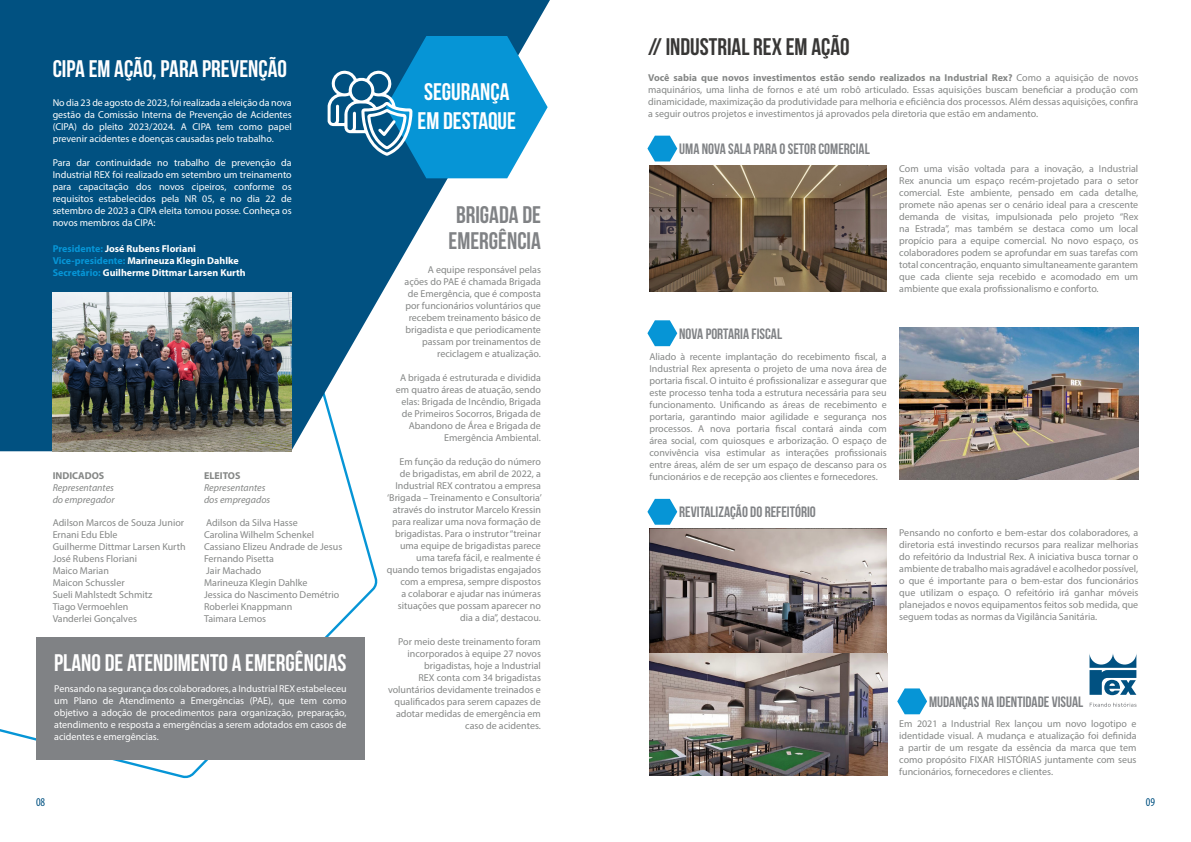
<style>
.page{position:relative;width:1191px;height:842px;background:#fff}
.page>*{position:absolute;margin:0;border:0;box-sizing:border-box;transform-origin:0 0}
.t1{font:24px "Bebas Neue";color:#fff}
.t2{font:24px "Bebas Neue";color:#383736}
.t3{font:24px/26px "Bebas Neue";color:#808285;text-align:center}
.t4{font:15px "Bebas Neue";color:#808285}
.t5{font:condensed 12px "Myriad Pro";color:#015181}
.t6{font:10px/12px "Myriad Pro";color:#858786;text-align:justify}
.t7{font:10px/12px "Myriad Pro";color:#fff;text-align:justify}
.t8{font:700 10px "Myriad Pro";color:#fff}
.t9{font:italic 10px/12px "Myriad Pro";color:#858786}
.s1{color:#0695d6}
.s2{font-weight:700;font-style:normal}
.s3{font-weight:700}
</style>
<div class="page">
<svg style="left:0;top:451px;width:378px;height:328px"></svg>
<svg style="left:0;top:0;width:550px;height:451px;fill:#015181"></svg>
<svg style="left:327px;top:36px;width:220px;height:142px;background:#288fc1"></svg>
<img style="left:53px;top:292px;width:238px;height:159px">
<div style="left:36px;top:637px;width:329px;height:123px;background:#808285"></div>
<img style="left:649px;top:165px;width:237px;height:127px">
<img style="left:649px;top:529px;width:238px;height:124px">
<img style="left:899px;top:328px;width:239px;height:152px">
<img style="left:649px;top:653px;width:238px;height:122px">
<svg style="left:647px;top:136px;width:30px;height:25px"></svg>
<svg style="left:647px;top:320px;width:30px;height:26px"></svg>
<svg style="left:647px;top:499px;width:30px;height:26px"></svg>
<svg style="left:897px;top:688px;width:30px;height:26px"></svg>
<svg style="left:1089px;top:654px;width:47px;height:41px"></svg>
<svg style="left:1089px;top:703px;width:47px;height:4px"></svg>
<p class="t1" style="left:53px;top:56px;width:236px">CIPA EM AÇÃO, PARA PREVENÇÃO</p>
<p class="t7" style="left:53px;top:96px;width:240px">No dia 23 de agosto de 2023, foi realizada a eleição da nova gestão da Comissão Interna de Prevenção de Acidentes (CIPA) do pleito 2023/2024. A CIPA tem como papel prevenir acidentes e doenças causadas pelo trabalho.</p>
<p class="t7" style="left:53px;top:156px;width:240px">Para dar continuidade no trabalho de prevenção da Industrial REX foi realizado em setembro um treinamento para capacitação dos novos cipeiros, conforme os requisitos estabelecidos pela NR 05, e no dia 22 de setembro de 2023 a CIPA eleita tomou posse. Conheça os novos membros da CIPA:</p>
<p class="t8" style="left:53px;top:242px;width:145px"><span class="s1">Presidente:</span> José Rubens Floriani</p>
<p class="t8" style="left:53px;top:254px;width:187px"><span class="s1">Vice-presidente:</span> Marineuza Klegin Dahlke</p>
<p class="t8" style="left:53px;top:266px;width:194px"><span class="s1">Secretário:</span> Guilherme Dittmar Larsen Kurth</p>
<p class="t9" style="left:53px;top:469px;width:63px"><span class="s2">INDICADOS<br></span>Representantes</p>
<p class="t9" style="left:53px;top:493px;width:63px">do empregador</p>
<p class="t6" style="left:53px;top:516px;width:133px">Adilson Marcos de Souza Junior</p>
<p class="t6" style="left:53px;top:528px;width:66px">Ernani Edu Eble</p>
<p class="t6" style="left:53px;top:540px;width:134px">Guilherme Dittmar Larsen Kurth</p>
<p class="t6" style="left:53px;top:552px;width:86px">José Rubens Floriani</p>
<p class="t6" style="left:53px;top:564px;width:58px">Maico Marian</p>
<p class="t6" style="left:53px;top:576px;width:73px">Maicon Schussler</p>
<p class="t6" style="left:53px;top:588px;width:101px">Sueli Mahlstedt Schmitz</p>
<p class="t6" style="left:53px;top:600px;width:77px">Tiago Vermoehlen</p>
<p class="t6" style="left:53px;top:612px;width:86px">Vanderlei Gonçalves</p>
<p class="t9" style="left:204px;top:469px;width:63px"><span class="s2">ELEITOS<br></span>Representantes</p>
<p class="t9" style="left:204px;top:493px;width:68px">dos empregados</p>
<p class="t6" style="left:206px;top:516px;width:93px">Adilson da Silva Hasse</p>
<p class="t6" style="left:204px;top:528px;width:112px">Carolina Wilhelm Schenkel</p>
<p class="t6" style="left:204px;top:540px;width:140px">Cassiano Elizeu Andrade de Jesus</p>
<p class="t6" style="left:204px;top:552px;width:71px">Fernando Pisetta</p>
<p class="t6" style="left:206px;top:564px;width:57px">Jair Machado</p>
<p class="t6" style="left:204px;top:576px;width:105px">Marineuza Klegin Dahlke</p>
<p class="t6" style="left:204px;top:588px;width:137px">Jessica do Nascimento Demétrio</p>
<p class="t6" style="left:204px;top:600px;width:90px">Roberlei Knappmann</p>
<p class="t6" style="left:204px;top:612px;width:64px">Taimara Lemos</p>
<p class="t1" style="left:54px;top:650px;width:294px">PLANO DE ATENDIMENTO A EMERGÊNCIAS</p>
<p class="t7" style="left:54px;top:683px;width:294px">Pensando na segurança dos colaboradores, a Industrial REX estabeleceu um Plano de Atendimento a Emergências (PAE), que tem como objetivo a adoção de procedimentos para organização, preparação, atendimento e resposta a emergências a serem adotados em casos de acidentes e emergências.</p>
<p class="t1" style="left:424px;top:79px;width:87px">SEGURANÇA</p>
<p class="t1" style="left:417px;top:108px;width:100px">EM DESTAQUE</p>
<p class="t3" style="left:448px;top:202px;width:94px">BRIGADA DE<br>EMERGÊNCIA</p>
<p class="t6" style="left:428px;top:263px;width:115px">A equipe responsável pelas</p>
<p class="t6" style="left:404px;top:275px;width:138px;text-align:right">ações do PAE é chamada Brigada de Emergência, que é composta por funcionários voluntários que recebem treinamento básico de brigadista e que periodicamente passam por treinamentos de reciclagem e atualização.</p>
<p class="t6" style="left:396px;top:371px;width:146px;text-align:right">A brigada é estruturada e dividida em quatro áreas de atuação, sendo elas: Brigada de Incêndio, Brigada de Primeiros Socorros, Brigada de<br>Abandono de Área e Brigada de<br>Emergência Ambiental.</p>
<p class="t6" style="left:387px;top:455px;width:156px;text-align:right">Em função da redução do número<br>de brigadistas, em abril de 2022, a Industrial REX contratou a empresa ‘Brigada – Treinamento e Consultoria’ através do instrutor Marcelo Kressin para realizar uma nova formação de brigadistas. Para o instrutor “treinar uma equipe de brigadistas parece uma tarefa fácil, e realmente é quando temos brigadistas engajados com a empresa, sempre dispostos<br>a colaborar e ajudar nas inúmeras situações que possam aparecer no dia a dia”, destacou.</p>
<p class="t6" style="left:388px;top:635px;width:154px;text-align:right">Por meio deste treinamento foram incorporados à equipe 27 novos brigadistas, hoje a Industrial<br>REX conta com 34 brigadistas voluntários devidamente treinados e qualificados para serem capazes de adotar medidas de emergência em caso de acidentes.</p>
<p class="t2" style="left:648px;top:34px;width:203px">// INDUSTRIAL REX EM AÇÃO</p>
<p class="t6" style="left:648px;top:72px;width:491px"><span class="s3">Você sabia que novos investimentos estão sendo realizados na Industrial Rex?</span> Como a aquisição de novos maquinários, uma linha de fornos e até um robô articulado. Essas aquisições buscam beneficiar a produção com dinamicidade, maximização da produtividade para melhoria e eficiência dos processos. Além dessas aquisições, confira a seguir outros projetos e investimentos já aprovados pela diretoria que estão em andamento.</p>
<p class="t4" style="left:679px;top:140px;width:192px">UMA NOVA SALA PARA O SETOR COMERCIAL</p>
<p class="t6" style="left:899px;top:163px;width:240px">Com uma visão voltada para a inovação, a Industrial Rex anuncia um espaço recém-projetado para o setor comercial. Este ambiente, pensado em cada detalhe, promete não apenas ser o cenário ideal para a crescente demanda de visitas, impulsionada pelo projeto “Rex na Estrada”, mas também se destaca como um local propício para a equipe comercial. No novo espaço, os colaboradores podem se aprofundar em suas tarefas com total concentração, enquanto simultaneamente garantem que cada cliente seja recebido e acomodado em um ambiente que exala profissionalismo e conforto.</p>
<p class="t4" style="left:679px;top:326px;width:104px">NOVA PORTARIA FISCAL</p>
<p class="t6" style="left:649px;top:350px;width:239px">Aliado à recente implantação do recebimento fiscal, a Industrial Rex apresenta o projeto de uma nova área de portaria fiscal. O intuito é profissionalizar e assegurar que este processo tenha toda a estrutura necessária para seu funcionamento. Unificando as áreas de recebimento e portaria, garantindo maior agilidade e segurança nos processos. A nova portaria fiscal contará ainda com área social, com quiosques e arborização. O espaço de convivência visa estimular as interações profissionais entre áreas, além de ser um espaço de descanso para os funcionários e de recepção aos clientes e fornecedores.</p>
<p class="t4" style="left:679px;top:504px;width:138px">REVITALIZAÇÃO DO REFEITÓRIO</p>
<p class="t6" style="left:899px;top:526px;width:241px">Pensando no conforto e bem-estar dos colaboradores, a diretoria está investindo recursos para realizar melhorias do refeitório da Industrial Rex. A iniciativa busca tornar o ambiente de trabalho mais agradável e acolhedor possível, o que é importante para o bem-estar dos funcionários que utilizam o espaço. O refeitório irá ganhar móveis planejados e novos equipamentos feitos sob medida, que seguem todas as normas da Vigilância Sanitária.</p>
<p class="t4" style="left:929px;top:693px;width:156px">MUDANÇAS NA IDENTIDADE VISUAL</p>
<p class="t6" style="left:899px;top:718px;width:239px">Em 2021 a Industrial Rex lançou um novo logotipo e identidade visual. A mudança e atualização foi definida a partir de um resgate da essência da marca que tem como propósito FIXAR HISTÓRIAS juntamente com seus funcionários, fornecedores e clientes.</p>
<p class="t5" style="left:36px;top:795px;width:11px">08</p>
<p class="t5" style="left:1145px;top:795px;width:11px">09</p>
</div>
